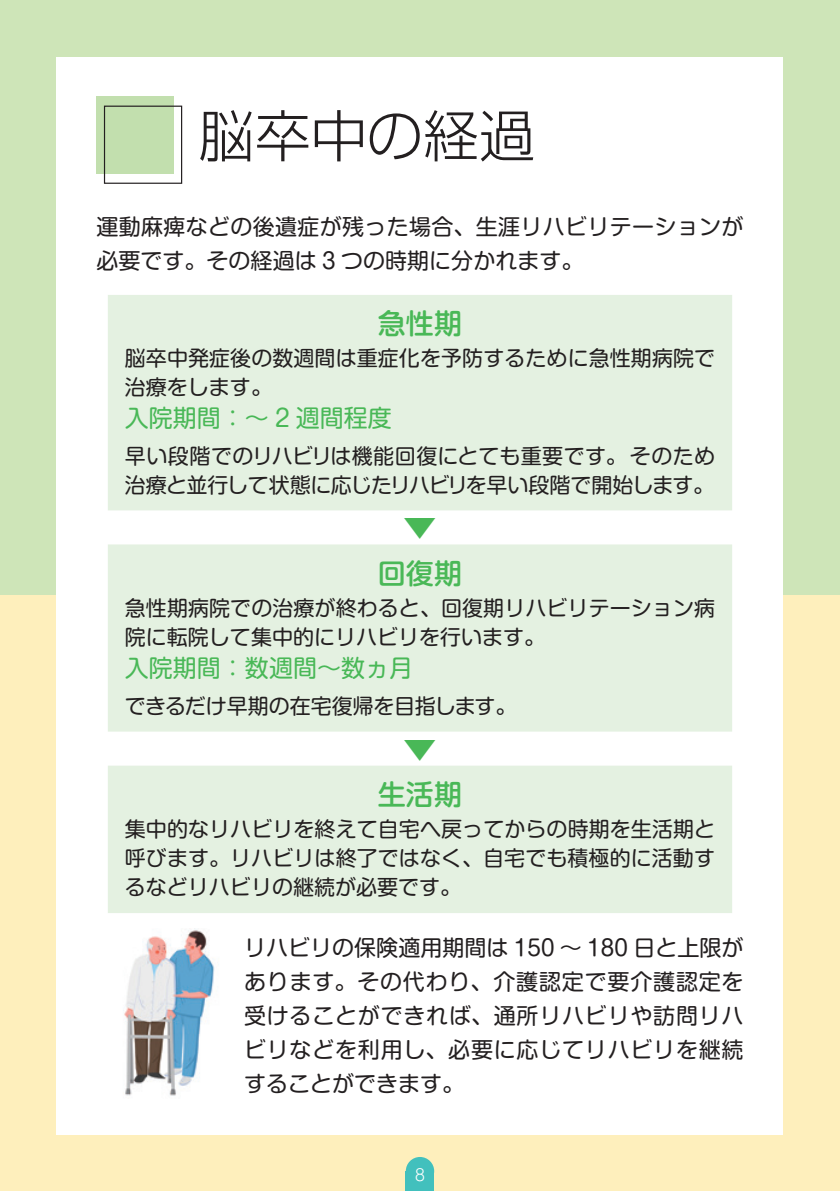
<style>
.page{position:relative;width:840px;height:1191px;background:#fff}
.page>*{position:absolute;margin:0;border:0;box-sizing:border-box;transform-origin:0 0}
.t1{font:300 56px "Shin Go Pr 6";color:#231f20}
.t2{font:34px "Shin M Go Pr 6";color:#49b857}
.t3{font:500 28px "Shin M Go Pr 6";color:#49b857}
.t4{font:24px "Shin M Go Pr 6";color:#49b857}
.t5{font:22px/34px "Shin M Go Pr 6";letter-spacing:.015em;color:#231f20}
.t6{font:21px/29px "Shin M Go Pr 6";letter-spacing:.005em;color:#231f20}
.t7{font:300 16px "Shin M Go Pr 6";color:#fff}
</style>
<div class="page">
<div style="left:0;top:0;width:839px;height:607px;background:#cee5b8"></div>
<div style="left:0;top:595px;width:839px;height:596px;background:#feefbc"></div>
<div style="left:57px;top:57px;width:725px;height:1077px;background:#fff"></div>
<div style="left:96px;top:96px;width:77px;height:77px;background:#c2dfae"></div>
<div style="left:104px;top:106px;width:78px;height:78px;border:1px solid #231f20"></div>
<svg style="left:108px;top:295px;width:623px;height:618px;background:#e6f2e4"></svg>
<img style="left:123px;top:928px;width:92px;height:168px">
<div style="left:405px;top:1157px;width:29px;height:28px;background:#42c0bd;border-radius:50%"></div>
<div style="left:405px;top:1171px;width:29px;height:20px;background:#42c0bd"></div>
<h1 class="t1" style="left:198px;top:90px;width:337px">脳卒中の経過</h1>
<p class="t5" style="left:96px;top:208px;width:648px">運動麻痺などの後遺症が残った場合、生涯リハビリテーションが必要です。その経過は 3 つの時期に分かれます。</p>
<h3 class="t3" style="left:378px;top:301px;width:85px">急性期</h3>
<p class="t6" style="left:125px;top:343px;width:591px">脳卒中発症後の数週間は重症化を予防するために急性期病院で治療をします。</p>
<p class="t4" style="left:125px;top:398px;width:268px">入院期間：～ 2 週間程度</p>
<p class="t6" style="left:125px;top:441px;width:591px">早い段階でのリハビリは機能回復にとても重要です。そのため治療と並行して状態に応じたリハビリを早い段階で開始します。</p>
<h2 class="t2" style="left:403px;top:500px;width:35px">▼</h2>
<h3 class="t3" style="left:378px;top:551px;width:85px">回復期</h3>
<p class="t6" style="left:125px;top:592px;width:591px">急性期病院での治療が終わると、回復期リハビリテーション病院に転院して集中的にリハビリを行います。</p>
<p class="t4" style="left:125px;top:648px;width:289px">入院期間：数週間～数ヵ月</p>
<p class="t6" style="left:125px;top:690px;width:393px">できるだけ早期の在宅復帰を目指します。</p>
<h2 class="t2" style="left:403px;top:721px;width:35px">▼</h2>
<h3 class="t3" style="left:378px;top:772px;width:85px">生活期</h3>
<p class="t6" style="left:125px;top:814px;width:591px;text-align:justify">集中的なリハビリを終えて自宅へ戻ってからの時期を生活期と呼びます。リハビリは終了ではなく、自宅でも積極的に活動するなどリハビリの継続が必要です。</p>
<p class="t5" style="left:244px;top:929px;width:501px;text-align:justify">リハビリの保険適用期間は 150 ～ 180 日と上限があります。その代わり、介護認定で要介護認定を受けることができれば、通所リハビリや訪問リハビリなどを利用し、必要に応じてリハビリを継続することができます。</p>
<p class="t7" style="left:415px;top:1162px;width:11px">8</p>
</div>
